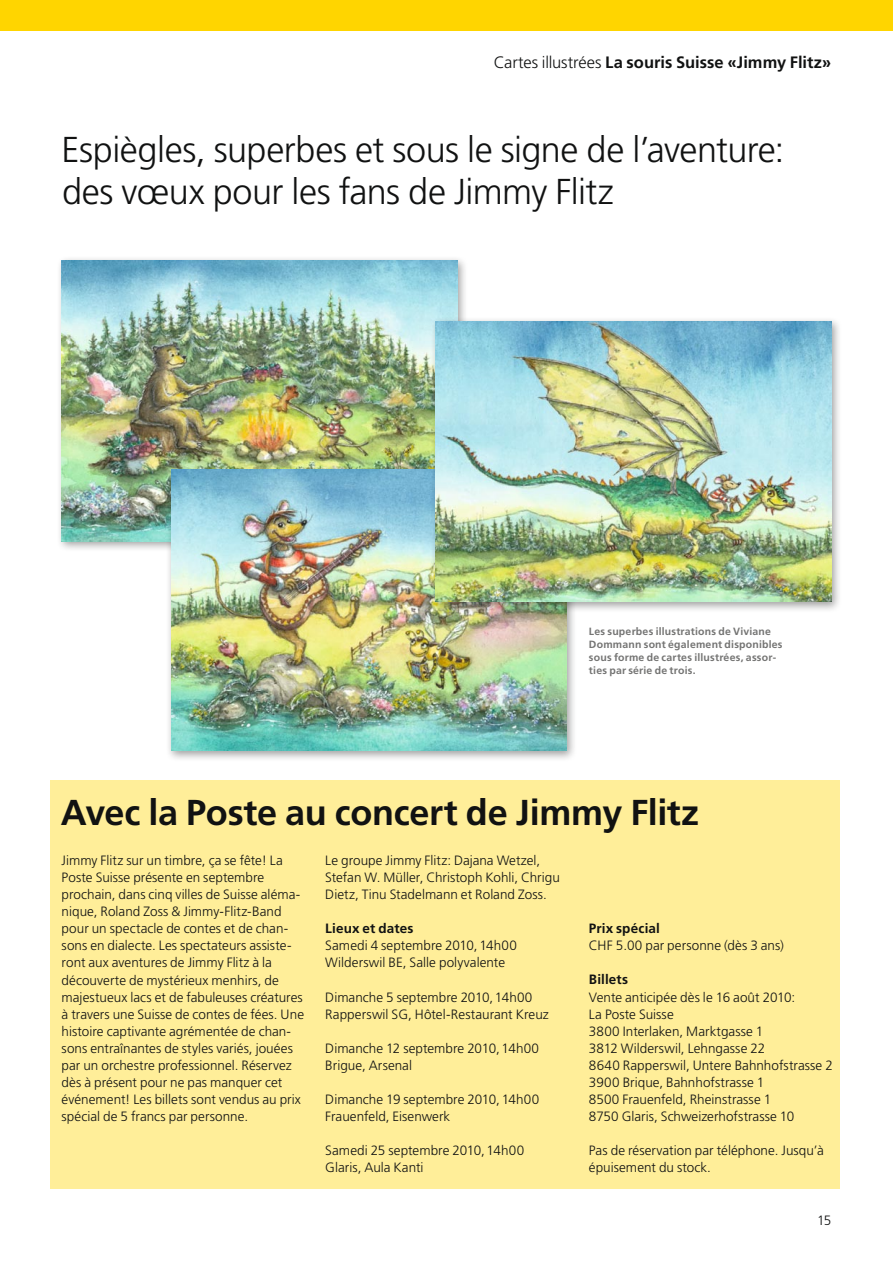
<style>
.page{position:relative;width:893px;height:1263px;background:#fff}
.page>*{position:absolute;margin:0;border:0;box-sizing:border-box;transform-origin:0 0}
.t1{font:300 36px/42px "Frutiger";letter-spacing:-.015em;color:#111212}
.t2{font:700 36px "Frutiger";letter-spacing:-.01em;color:#111212}
.t3{font:700 16.5px "Frutiger";color:#111212}
.t4{font:300 13.5px/17px "Frutiger";letter-spacing:.005em;color:#111212}
.t5{font:700 13.5px "Frutiger";letter-spacing:.01em;color:#111212}
.t6{font:700 10.5px/12.8px "Frutiger";letter-spacing:.02em;color:#747473}
.s1{font-weight:300}
</style>
<div class="page">
<div style="left:0;top:0;width:893px;height:31px;background:#ffd500"></div>
<div style="left:50px;top:780px;width:790px;height:408px;background:#fe9"></div>
<div style="left:56px;top:255px;width:412px;height:297px;background:#111212;opacity:.4"></div>
<img style="left:62px;top:260px;width:395px;height:281px">
<div style="left:166px;top:465px;width:412px;height:297px;background:#111212;opacity:.4"></div>
<img style="left:171px;top:470px;width:396px;height:280px">
<div style="left:430px;top:316px;width:412px;height:297px;background:#111212;opacity:.4"></div>
<img style="left:436px;top:321px;width:395px;height:281px">
<p class="t3" style="left:494px;top:53px;width:339px"><span class="s1">Cartes illustrées</span> La souris Suisse «Jimmy Flitz»</p>
<h1 class="t1" style="left:61px;top:129px;width:724px">Espiègles, superbes et sous le signe de l’aventure: des vœux pour les fans de Jimmy Flitz</h1>
<p class="t6" style="left:589px;top:625px;width:195px">Les superbes illustrations de Viviane Dommann sont également disponibles sous forme de cartes illustrées, assor&shy;ties par série de trois.</p>
<h1 class="t2" style="left:61px;top:792px;width:640px">Avec la Poste au concert de Jimmy Flitz</h1>
<p class="t4" style="left:62px;top:852px;width:244px">Jimmy Flitz sur un timbre, ça se fête! La Poste Suisse présente en septembre prochain, dans cinq villes de Suisse aléma&shy;nique, Roland Zoss &amp; Jimmy-Flitz-Band pour un spectacle de contes et de chan&shy;sons en dialecte. Les spectateurs assiste&shy;ront aux aventures de Jimmy Flitz à la découverte de mystérieux menhirs, de majestueux lacs et de fabuleuses créatures à travers une Suisse de contes de fées. Une histoire captivante agrémentée de chan&shy;sons entraînantes de styles variés, jouées par un orchestre professionnel. Réservez dès à présent pour ne pas manquer cet événement! Les billets sont vendus au prix spécial de 5 francs par personne.</p>
<p class="t4" style="left:325px;top:852px;width:236px">Le groupe Jimmy Flitz: Dajana Wetzel,<br>Stefan W. Müller, Christoph Kohli, Chrigu<br>Dietz, Tinu Stadelmann et Roland Zoss.</p>
<p class="t5" style="left:325px;top:921px;width:90px">Lieux et dates</p>
<p class="t4" style="left:325px;top:937px;width:193px">Samedi 4 septembre 2010,14h00<br>Wilderswil BE, Salle polyvalente</p>
<p class="t4" style="left:325px;top:988px;width:225px">Dimanche 5 septembre 2010,14h00<br>Rapperswil SG, Hôtel-Restaurant Kreuz</p>
<p class="t4" style="left:325px;top:1039px;width:215px">Dimanche 12 septembre 2010,14h00<br>Brigue, Arsenal</p>
<p class="t4" style="left:325px;top:1090px;width:216px">Dimanche 19 septembre 2010,14h00<br>Frauenfeld, Eisenwerk</p>
<p class="t4" style="left:325px;top:1141px;width:200px">Samedi 25 septembre 2010,14h00<br>Glaris, Aula Kanti</p>
<p class="t5" style="left:589px;top:921px;width:72px">Prix spécial</p>
<p class="t4" style="left:589px;top:937px;width:196px">CHF 5.00 par personne (dès 3 ans)</p>
<p class="t5" style="left:589px;top:972px;width:41px">Billets</p>
<p class="t4" style="left:589px;top:988px;width:245px">Vente anticipée dès le 16 août 2010:<br>La Poste Suisse<br>3800 Interlaken, Marktgasse 1<br>3812 Wilderswil, Lehngasse 22<br>8640 Rapperswil, Untere Bahnhofstrasse 2<br>3900 Brique, Bahnhofstrasse 1<br>8500 Frauenfeld, Rheinstrasse 1<br>8750 Glaris, Schweizerhofstrasse 10</p>
<p class="t4" style="left:589px;top:1141px;width:236px">Pas de réservation par téléphone. Jusqu’à épuisement du stock.</p>
<p class="t4" style="left:817px;top:1212px;width:16px">15</p>
</div>
